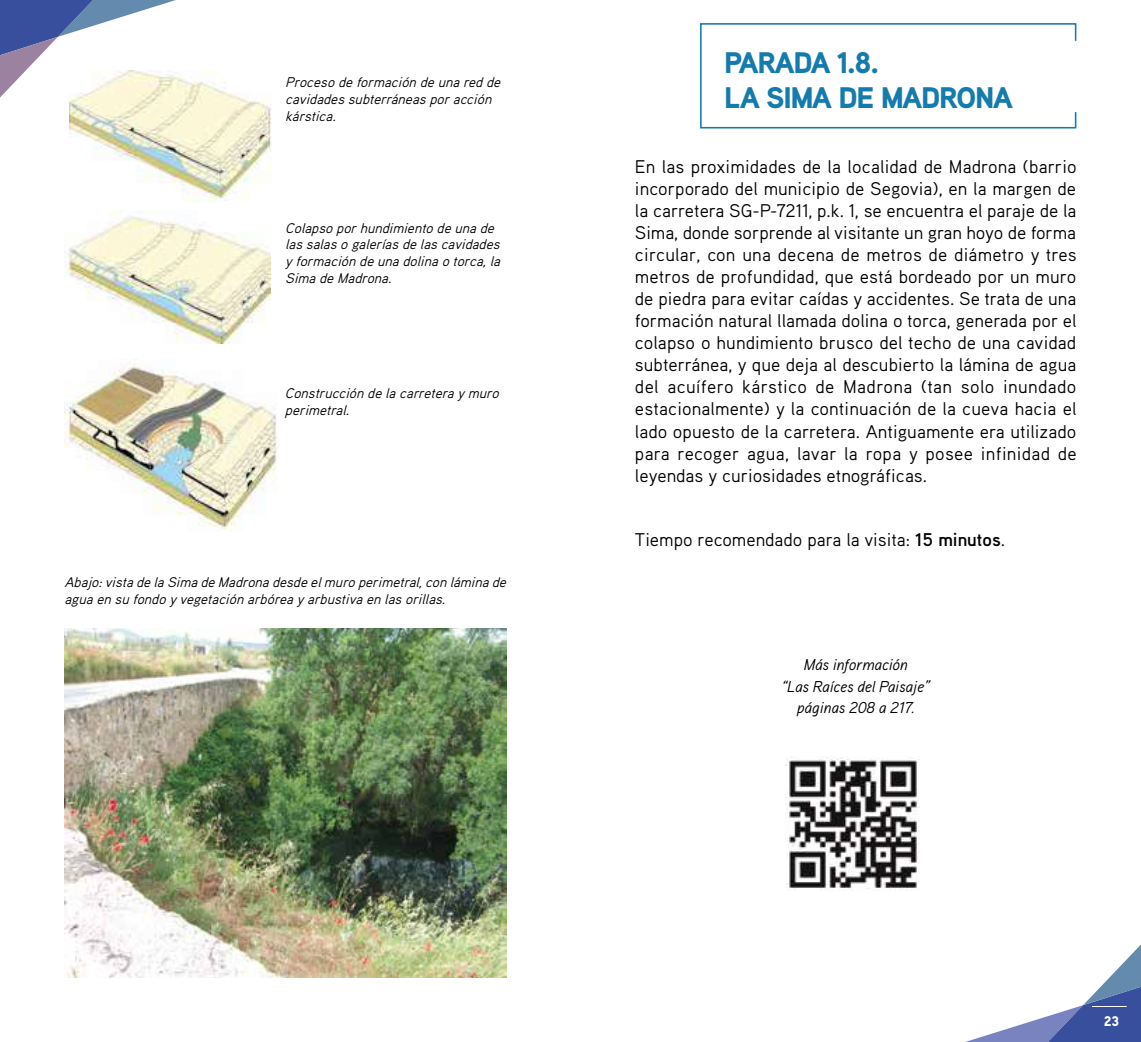
<style>
.page{position:relative;width:1141px;height:1042px;background:#fff}
.page>*{position:absolute;margin:0;border:0;box-sizing:border-box;transform-origin:0 0}
.t1{font:900 29.75px/35.7px "Aaux Pro";letter-spacing:-.04em;color:#147bad}
.t2{font:18.38px/22.1px "Aaux Pro";color:#000;text-align:justify}
.t3{font:italic 15.75px/21.3px "Aaux Pro";letter-spacing:-.01em;color:#000;text-align:center}
.t4{font:italic 14px/16.8px "Aaux Pro";color:#000}
.t5{font:900 14px "Aaux Pro";color:#fff}
.s1{font-weight:700}
</style>
<div class="page">
<img style="left:64px;top:628px;width:442px;height:349px">
<svg style="left:965px;top:944px;width:176px;height:98px"></svg>
<svg style="left:0;top:0;width:176px;height:98px"></svg>
<div style="left:64px;top:61px;width:219px;height:150px;background:#fff"></div>
<img style="left:70px;top:70px;width:202px;height:131px">
<img style="left:64px;top:363px;width:215px;height:167px">
<hr style="left:1092px;top:1006px;width:35px;height:1px;background:#fff">
<img style="left:64px;top:210px;width:206px;height:133px">
<svg style="left:700px;top:23px;width:377px;height:106px"></svg>
<img style="left:785px;top:756px;width:135px;height:135px">
<p class="t4" style="left:285px;top:73px;width:221px">Procesodeformacióndeunaredde cavidadessubterráneasporacción kárstica.</p>
<p class="t4" style="left:285px;top:219px;width:220px">Colapsoporhundimientodeunade lassalasogaleríasdelascavidades yformacióndeunadolinaotorca,la<br>SimadeMadrona.</p>
<p class="t4" style="left:285px;top:385px;width:219px">Construccióndelacarreteraymuro perimetral.</p>
<p class="t4" style="left:64px;top:573px;width:447px">Abajo:vistadelaSimadeMadronadesdeelmuroperimetral,conláminade aguaensufondoyvegetaciónarbóreayarbustivaenlasorillas.</p>
<h1 class="t1" style="left:724px;top:43px;width:290px">PARADA 1.8.<br>LA SIMA DE MADRONA</h1>
<p class="t2" style="left:635px;top:155px;width:443px">En las proximidades de la localidad de Madrona (barrio incorporado del municipio de Segovia), en la margen de la carretera SG-P-7211, p.k. 1, se encuentra el paraje de la Sima, donde sorprende al visitante un gran hoyo de forma circular, con una decena de metros de diámetro y tres metros de profundidad, que está bordeado por un muro de piedra para evitar caídas y accidentes. Se trata de una formación natural llamada dolina o torca, generada por el colapso o hundimiento brusco del techo de una cavidad subterránea, y que deja al descubierto la lámina de agua del acuífero kárstico de Madrona (tan solo inundado estacionalmente) y la continuación de la cueva hacia el lado opuesto de la carretera. Antiguamente era utilizado para recoger agua, lavar la ropa y posee infinidad de leyendas y curiosidades etnográficas.</p>
<p class="t2" style="left:635px;top:527px;width:372px">Tiempo recomendado para la visita: <span class="s1">15 minutos</span>.</p>
<p class="t3" style="left:781px;top:653px;width:150px">Más información<br>“Las Raíces del Paisaje” páginas 208 a 217.</p>
<p class="t5" style="left:1104px;top:1012px;width:17px">23</p>
</div>
